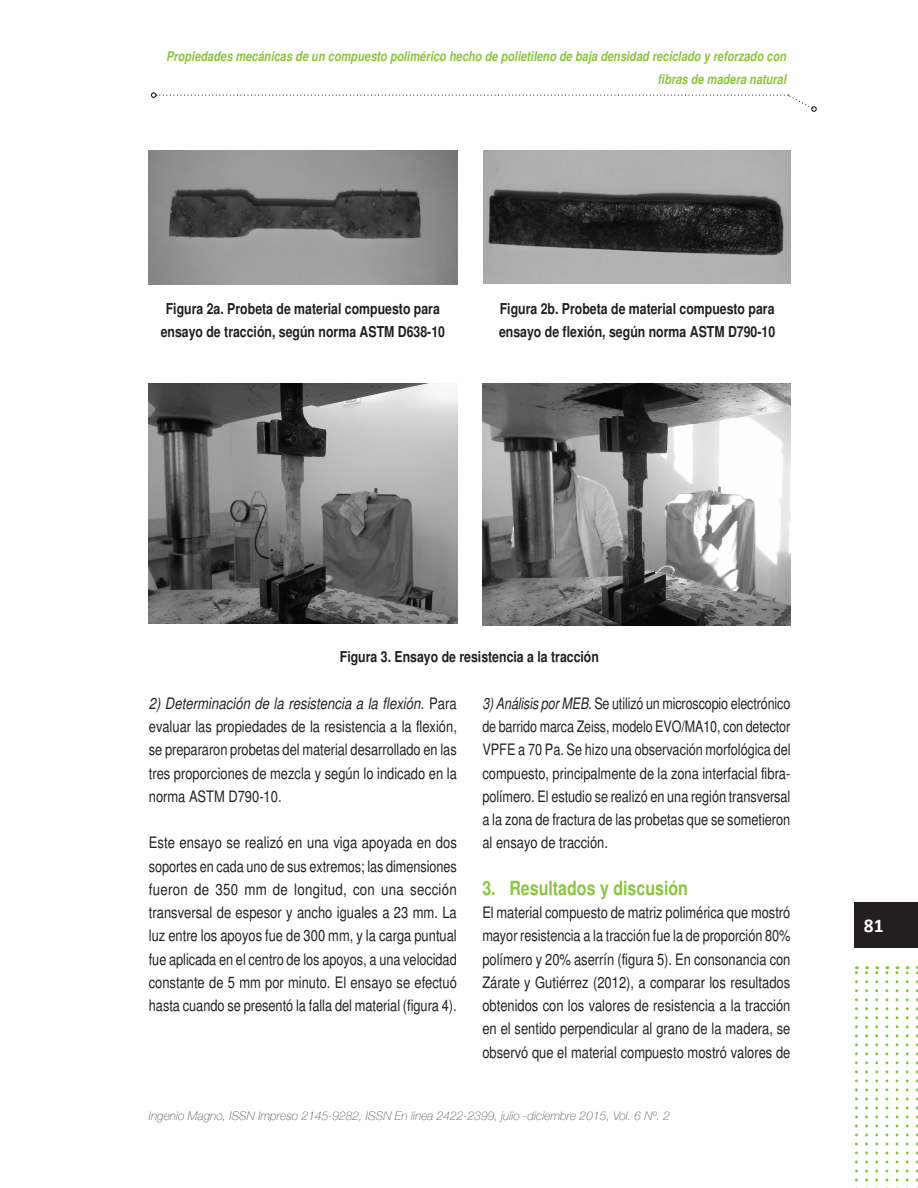
<style>
.page{position:relative;width:918px;height:1188px;background:#fff}
.page>*{position:absolute;margin:0;border:0;box-sizing:border-box;transform-origin:0 0}
.t1{font:700 condensed 19.5px "Helvetica";color:#8bc63e}
.t2{font:700 19.5px "Calibri";color:#fff}
.parrafos{font:condensed 15.75px/23.2px "Helvetica";color:#231f20;text-align:justify}
.figuras{font:700 condensed 15px/23.2px "Helvetica";color:#231f20;text-align:center}
.t3{font:italic 700 condensed 13.5px/23.2px "Helvetica";color:#8bc63e;text-align:right}
.t4{font:italic 100 12px "Helvetica Neue";color:#57585a}
.s1{font-style:italic}
</style>
<div class="page">
<div style="left:854px;top:902px;width:64px;height:45px;background:#231f20"></div>
<svg style="left:885px;top:966px;width:3px;height:222px"></svg>
<svg style="left:865px;top:966px;width:3px;height:222px"></svg>
<svg style="left:875px;top:966px;width:3px;height:222px"></svg>
<svg style="left:855px;top:966px;width:3px;height:222px"></svg>
<svg style="left:896px;top:966px;width:3px;height:222px"></svg>
<svg style="left:906px;top:966px;width:3px;height:222px"></svg>
<svg style="left:916px;top:966px;width:2px;height:222px"></svg>
<svg style="left:151px;top:92px;width:666px;height:20px"></svg>
<img style="left:149px;top:383px;width:308px;height:241px">
<img style="left:149px;top:151px;width:309px;height:133px">
<img style="left:484px;top:151px;width:307px;height:133px">
<img style="left:482px;top:383px;width:309px;height:243px">
<p class="t3" style="left:166px;top:44px;width:622px">Propiedades mecánicas de un compuesto polimérico hecho de polietileno de baja densidad reciclado y reforzado con fibras de madera natural</p>
<p class="figuras" style="left:161px;top:297px;width:286px">Figura 2a. Probeta de material compuesto para ensayo de tracción, según norma ASTM D638-10</p>
<p class="figuras" style="left:499px;top:297px;width:278px;text-align:left">Figura 2b. Probeta de material compuesto para ensayo de flexión, según norma ASTM D790-10</p>
<p class="figuras" style="left:340px;top:645px;width:261px">Figura 3. Ensayo de resistencia a la tracción</p>
<p class="parrafos" style="left:149px;top:692px;width:310px"><span class="s1">2) Determinación de la resistencia a la flexión.</span> Para evaluar las propiedades de la resistencia a la flexión, se prepararon probetas del material desarrollado en las tres proporciones de mezcla y según lo indicado en la norma ASTM D790-10.</p>
<p class="parrafos" style="left:149px;top:831px;width:310px">Este ensayo se realizó en una viga apoyada en dos soportes en cada uno de sus extremos; las dimensiones fueron de 350 mm de longitud, con una sección transversal de espesor y ancho iguales a 23 mm. La luz entre los apoyos fue de 300 mm, y la carga puntual fue aplicada en el centro de los apoyos, a una velocidad constante de 5 mm por minuto. El ensayo se efectuó hasta cuando se presentó la falla del material (figura 4).</p>
<p class="parrafos" style="left:482px;top:692px;width:310px"><span class="s1">3) Análisis por MEB.</span> Se utilizó un microscopio electrónico de barrido marca Zeiss, modelo EVO/MA10, con detector VPFE a 70 Pa. Se hizo una observación morfológica del compuesto, principalmente de la zona interfacial fibra&shy;polímero. El estudio se realizó en una región transversal a la zona de fractura de las probetas que se sometieron al ensayo de tracción.</p>
<p class="t1" style="left:482px;top:876px;width:207px">3. Resultados y discusión</p>
<p class="parrafos" style="left:482px;top:901px;width:310px">El material compuesto de matriz polimérica que mostró mayor resistencia a la tracción fue la de proporción 80% polímero y 20% aserrín (figura 5). En consonancia con Zárate y Gutiérrez (2012), a comparar los resultados obtenidos con los valores de resistencia a la tracción en el sentido perpendicular al grano de la madera, se observó que el material compuesto mostró valores de</p>
<p class="t4" style="left:149px;top:1107px;width:523px">Ingenio Magno, ISSN Impreso 2145-9282, ISSN En linea 2422-2399, julio -diciembre 2015, Vol. 6 Nº. 2</p>
<p class="t2" style="left:864px;top:913px;width:21px">81</p>
</div>
